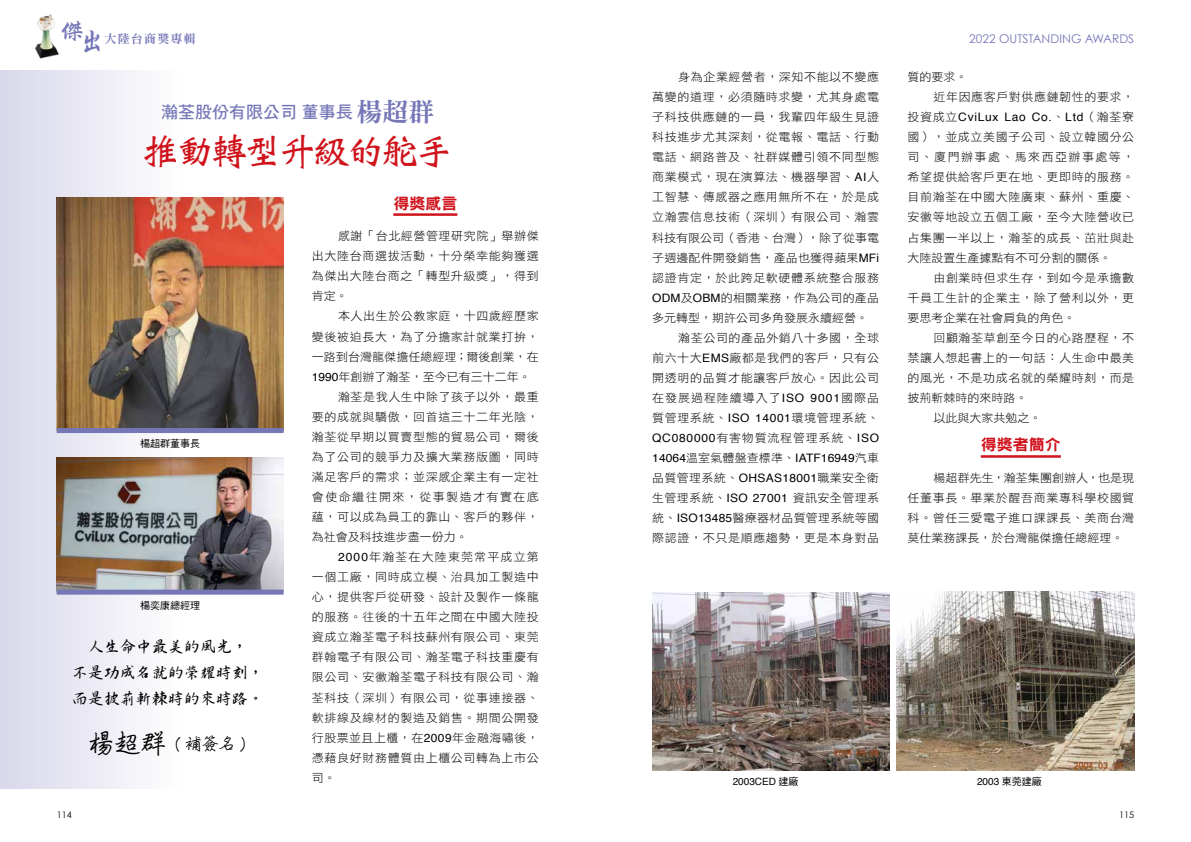
<style>
.page{position:relative;width:1191px;height:842px;background:#fff}
.page>*{position:absolute;margin:0;border:0;box-sizing:border-box;transform-origin:0 0}
.t1{font:700 38px "AR Wei Bei B5";letter-spacing:-.1em;color:#d0121b}
.t2{font:25.2px "DF Xing Kai Std W5";color:#7677b7}
.t3{font:17px "DF Hei Std W7";color:#7677b7}
.t4{font:700 17px "AR Pen Xing Kai B5";color:#000}
.t5{font:16px/26px "DF Xing Shu Std W5";color:#000;text-align:center}
.t6{font:15.5px "DF Hei Std W9";color:#d0121b}
.t7{font:12px "Century Gothic";color:#7677b7}
.t8{font:12px "DF Ming Std W9";letter-spacing:.1em;color:#7677b7}
.t9{font:11.6px/20.1px "DF Hei Std W3";letter-spacing:.055em;color:#000;text-align:justify}
.t10{font:11.6px "DF Hei Std W3";color:#000}
.t11{font:11.6px/20.1px "Helvetica";letter-spacing:.01em;color:#000}
.t12{font:11.6px "Helvetica";letter-spacing:.06em;color:#000}
.t13{font:11.6px "DF Hei Std W3";letter-spacing:.01em;color:#000}
.t14{font:11.6px "DF Hei Std W3";letter-spacing:.015em;color:#000}
.t15{font:11.6px "DF Hei Std W3";letter-spacing:.08em;color:#000}
.t16{font:11.6px "DF Hei Std W3";letter-spacing:.035em;color:#000}
.t17{font:11.6px "DF Hei Std W3";letter-spacing:.005em;color:#000}
.t18{font:11.6px "DF Hei Std W3";letter-spacing:.12em;color:#000}
.t19{font:11.6px "DF Hei Std W3";letter-spacing:.095em;color:#000}
.t20{font:10px "Helvetica";color:#000}
.t21{font:10px "DF Hei Std W5";color:#000}
.t22{font:9px "Century Gothic";color:#000}
.s1{font-size:27.2px}
.s2{font-family:"DF Ming Std W9";font-size:26px}
.s3{font-size:26px}
.s4{font-family:"Helvetica"}
.s5{font-family:"DF Hei Std W3"}
.s6{font-family:"DF Hei Std W5"}
</style>
<div class="page">
<img style="left:35px;top:14px;width:24px;height:45px">
<hr style="left:980px;top:455px;width:80px;height:3px;background:#d0121b">
<div style="left:0;top:71px;width:181px;height:717px;background:linear-gradient(to right,#d7d6e8,#fefdfe)"></div>
<hr style="left:393px;top:213px;width:64px;height:3px;background:#d0121b">
<img style="left:57px;top:198px;width:226px;height:230px">
<div style="left:57px;top:428px;width:226px;height:5px;background:#7677b7"></div>
<img style="left:57px;top:457px;width:226px;height:133px">
<div style="left:57px;top:590px;width:226px;height:5px;background:#7677b7"></div>
<img style="left:652px;top:592px;width:237px;height:178px">
<img style="left:896px;top:592px;width:238px;height:178px">
<h2 class="t2" style="left:60px;top:18px;width:48px">傑<span class="s1">出</span></h2>
<p class="t8" style="left:105px;top:32px;width:93px">大陸台商獎專輯</p>
<p class="t7" style="left:969px;top:31px;width:166px">2022 OUTSTANDING AWARDS</p>
<h3 class="t3" style="left:161px;top:102px;width:275px">瀚荃股份有限公司董事長<span class="s2">楊超群</span></h3>
<h1 class="t1" style="left:142px;top:132px;width:313px">推動轉型升級的舵手</h1>
<p class="t21" style="left:140px;top:438px;width:61px">楊超群董事長</p>
<p class="t21" style="left:140px;top:600px;width:61px">楊奕康總經理</p>
<h3 class="t5" style="left:72px;top:633px;width:194px">人生命中最美的風光，<br>不是功成名就的榮耀時刻，而是披荊斬棘時的來時路。</h3>
<h3 class="t4" style="left:88px;top:735px;width:161px"><span class="s3">楊超群</span> ( 補簽名 )</h3>
<h3 class="t6" style="left:393px;top:195px;width:65px">得獎感言</h3>
<p class="t9" style="left:312px;top:226px;width:228px;text-indent:26px">感謝「台北經營管理研究院」舉辦傑出大陸台商選拔活動，十分榮幸能夠獲選為傑出大陸台商之「轉型升級獎」，得到肯定。</p>
<p class="t9" style="left:338px;top:306px;width:202px">本人出生於公教家庭，十四歲經歷家</p>
<p class="t9" style="left:312px;top:326px;width:228px">變後被迫長大，為了分擔家計就業打拚，</p>
<p class="t17" style="left:312px;top:350px;width:228px">一路到台灣龍傑擔任總經理；爾後創業，在</p>
<p class="t10" style="left:312px;top:370px;width:220px"><span class="s4">1990</span>年創辦了瀚荃，至今已有三十二年。</p>
<p class="t9" style="left:338px;top:386px;width:202px">瀚荃是我人生中除了孩子以外，最重</p>
<p class="t9" style="left:312px;top:406px;width:228px">要的成就與驕傲，回首這三十二年光陰，</p>
<p class="t9" style="left:312px;top:426px;width:228px">瀚荃從早期以買賣型態的貿易公司，爾後</p>
<p class="t9" style="left:312px;top:446px;width:228px">為了公司的競爭力及擴大業務版圖，同時</p>
<p class="t9" style="left:312px;top:466px;width:228px">滿足客戶的需求；並深感企業主有一定社</p>
<p class="t18" style="left:312px;top:490px;width:228px">會使命繼往開來，從事製造才有實在底</p>
<p class="t9" style="left:312px;top:507px;width:228px">蘊，可以成為員工的靠山、客戶的夥伴，</p>
<p class="t10" style="left:312px;top:531px;width:157px">為社會及科技進步盡一份力。</p>
<p class="t19" style="left:338px;top:551px;width:202px"><span class="s4">2000</span>年瀚荃在大陸東莞常平成立第</p>
<p class="t9" style="left:312px;top:567px;width:228px">一個工廠，同時成立模、治具加工製造中</p>
<p class="t9" style="left:312px;top:587px;width:228px">心，提供客戶從研發、設計及製作一條龍</p>
<p class="t9" style="left:312px;top:607px;width:228px">的服務。往後的十五年之間在中國大陸投</p>
<p class="t9" style="left:312px;top:627px;width:228px">資成立瀚荃電子科技蘇州有限公司、東莞</p>
<p class="t9" style="left:312px;top:647px;width:228px">群翰電子有限公司、瀚荃電子科技重慶有</p>
<p class="t9" style="left:312px;top:667px;width:228px">限公司、安徽瀚荃電子科技有限公司、瀚</p>
<p class="t9" style="left:312px;top:687px;width:228px">荃科技（深圳）有限公司，從事連接器、</p>
<p class="t9" style="left:312px;top:707px;width:228px">軟排線及線材的製造及銷售。期間公開發</p>
<p class="t16" style="left:312px;top:731px;width:228px">行股票並且上櫃，在<span class="s4">2009</span>年金融海嘯後，</p>
<p class="t9" style="left:312px;top:747px;width:228px">憑藉良好財務體質由上櫃公司轉為上市公</p>
<p class="t9" style="left:312px;top:767px;width:25px">司。</p>
<p class="t9" style="left:678px;top:67px;width:202px">身為企業經營者，深知不能以不變應</p>
<p class="t9" style="left:652px;top:87px;width:228px">萬變的道理，必須隨時求變，尤其身處電</p>
<p class="t9" style="left:652px;top:107px;width:228px">子科技供應鏈的一員，我輩四年級生見證</p>
<p class="t9" style="left:652px;top:127px;width:228px">科技進步尤其深刻，從電報、電話、行動</p>
<p class="t9" style="left:652px;top:147px;width:228px">電話、網路普及、社群媒體引領不同型態</p>
<p class="t9" style="left:652px;top:167px;width:228px">商業模式，現在演算法、機器學習、<span class="s4">AI</span>人</p>
<p class="t9" style="left:652px;top:187px;width:228px">工智慧、傳感器之應用無所不在，於是成</p>
<p class="t9" style="left:652px;top:207px;width:228px">立瀚雲信息技術（深圳）有限公司、瀚雲</p>
<p class="t10" style="left:652px;top:231px;width:228px">科技有限公司（香港、台灣），除了從事電</p>
<p class="t13" style="left:652px;top:251px;width:228px">子週邊配件開發銷售，產品也獲得蘋果<span class="s4">MFi</span></p>
<p class="t9" style="left:652px;top:267px;width:228px">認證肯定，於此跨足軟硬體系統整合服務</p>
<p class="t14" style="left:652px;top:291px;width:228px"><span class="s4">ODM</span>及<span class="s4">OBM</span>的相關業務，作為公司的產品</p>
<p class="t10" style="left:652px;top:311px;width:217px">多元轉型，期許公司多角發展永續經營。</p>
<p class="t9" style="left:678px;top:327px;width:202px">瀚荃公司的產品外銷八十多國，全球</p>
<p class="t9" style="left:652px;top:347px;width:228px">前六十大<span class="s4">EMS</span>廠都是我們的客戶，只有公</p>
<p class="t9" style="left:652px;top:367px;width:228px">開透明的品質才能讓客戶放心。因此公司</p>
<p class="t15" style="left:652px;top:391px;width:228px">在發展過程陸續導入了<span class="s4">ISO 9001</span>國際品</p>
<p class="t9" style="left:652px;top:408px;width:228px">質管理系統、<span class="s4">ISO 14001</span>環境管理系統、</p>
<p class="t11" style="left:652px;top:428px;width:228px">QC080000<span class="s5">有害物質流程管理系統、</span>ISO<br>14064<span class="s5">溫室氣體盤查標準、</span>IATF16949<span class="s5">汽車</span></p>
<p class="t9" style="left:652px;top:468px;width:228px">品質管理系統、<span class="s4">OHSAS18001</span>職業安全衛生管理系統、<span class="s4">ISO 27001</span> 資訊安全管理系統、<span class="s4">ISO13485</span>醫療器材品質管理系統等國際認證，不只是順應趨勢，更是本身對品</p>
<p class="t9" style="left:933px;top:67px;width:202px;text-indent:-26px">質的要求。<br>近年因應客戶對供應鏈韌性的要求，</p>
<p class="t12" style="left:907px;top:108px;width:228px"><span class="s5">投資成立</span>CviLux Lao Co.<span class="s5">、</span>Ltd<span class="s5">（瀚荃寮</span></p>
<p class="t9" style="left:907px;top:127px;width:228px">國），並成立美國子公司、設立韓國分公司、廈門辦事處、馬來西亞辦事處等，希望提供給客戶更在地、更即時的服務。目前瀚荃在中國大陸廣東、蘇州、重慶、安徽等地設立五個工廠，至今大陸營收已占集團一半以上，瀚荃的成長、茁壯與赴大陸設置生產據點有不可分割的關係。</p>
<p class="t9" style="left:907px;top:267px;width:228px;text-indent:26px">由創業時但求生存，到如今是承擔數千員工生計的企業主，除了營利以外，更要思考企業在社會肩負的角色。</p>
<p class="t9" style="left:933px;top:327px;width:202px">回顧瀚荃草創至今日的心路歷程，不</p>
<p class="t9" style="left:907px;top:347px;width:228px">禁讓人想起書上的一句話：人生命中最美</p>
<p class="t9" style="left:907px;top:367px;width:228px">的風光，不是功成名就的榮耀時刻，而是</p>
<p class="t10" style="left:907px;top:391px;width:121px">披荊斬棘時的來時路。</p>
<p class="t10" style="left:933px;top:412px;width:110px">以此與大家共勉之。</p>
<h3 class="t6" style="left:980px;top:436px;width:81px">得獎者簡介</h3>
<p class="t9" style="left:907px;top:468px;width:228px;text-indent:26px">楊超群先生，瀚荃集團創辦人，也是現任董事長。畢業於醒吾商業專科學校國貿科。曾任三愛電子進口課課長、美商台灣莫仕業務課長，於台灣龍傑擔任總經理。</p>
<p class="t20" style="left:732px;top:773px;width:67px">2003CED <span class="s6">建廠</span></p>
<p class="t20" style="left:977px;top:773px;width:66px">2003 <span class="s6">東莞建廠</span></p>
<p class="t22" style="left:57px;top:809px;width:16px">114</p>
<p class="t22" style="left:1119px;top:809px;width:16px">115</p>
</div>
